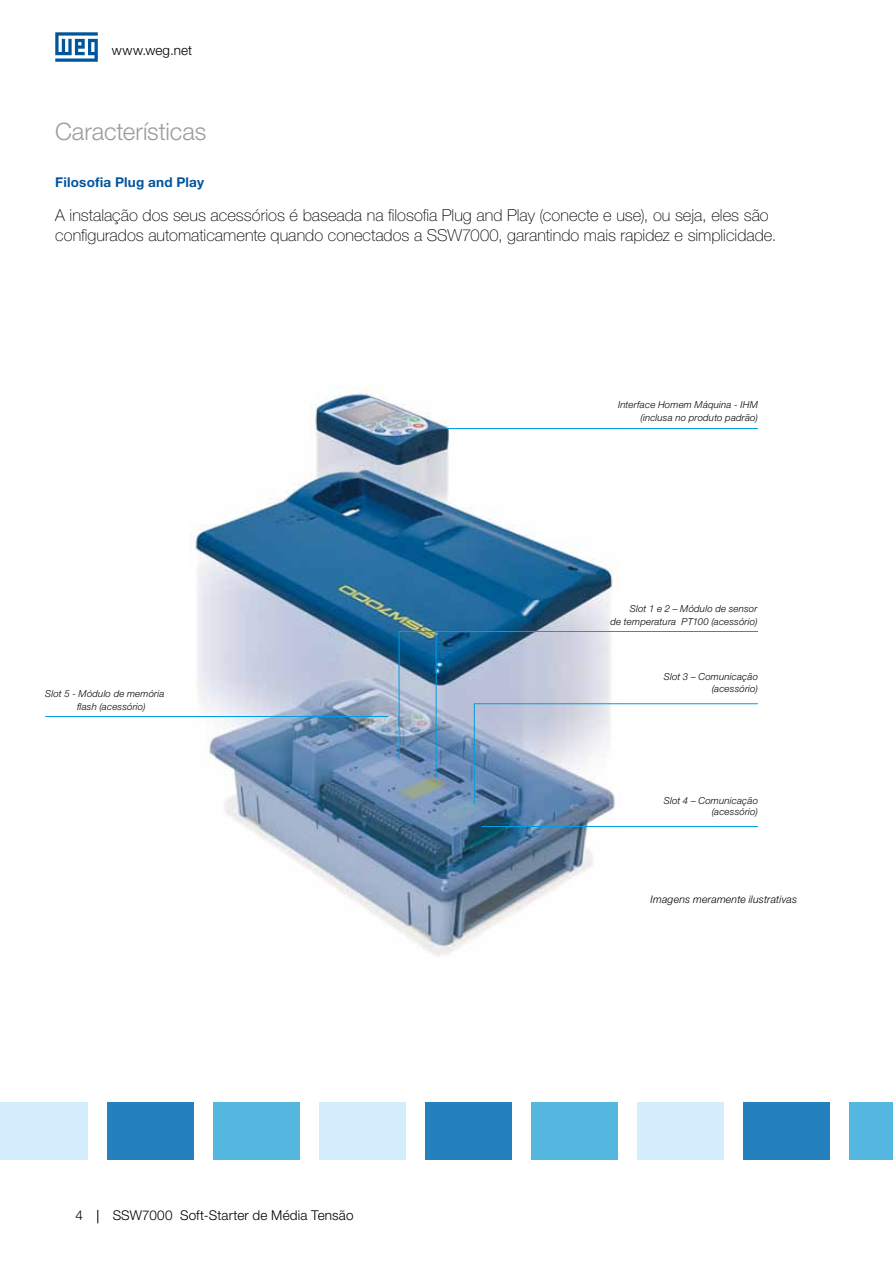
<style>
.page{position:relative;width:893px;height:1263px;background:#fff}
.page>*{position:absolute;margin:0;border:0;box-sizing:border-box;transform-origin:0 0}
.t1{font:300 24px "Helvetica Neue LT Pro";letter-spacing:-.005em;color:#9c9d9d}
.t2{font:100 16.5px/19.8px "Helvetica Neue LT Pro";color:#000}
.t3{font:300 13.5px "Helvetica Neue LT Pro";letter-spacing:.01em;color:#000}
.t4{font:700 13.5px "Helvetica Neue LT Pro";letter-spacing:.015em;color:#00559d}
.t5{font:italic 300 10.5px "Helvetica Neue LT Pro";letter-spacing:.015em;color:#000}
.t6{font:italic 300 9.6px/12.8px "Helvetica Neue LT Pro";letter-spacing:.02em;color:#000;text-align:right}
</style>
<div class="page">
<svg style="left:55px;top:32px;width:43px;height:30px"></svg>
<svg style="left:97px;top:1210px;width:1px;height:13px"></svg>
<img style="left:189px;top:386px;width:426px;height:571px">
<svg style="left:398px;top:631px;width:361px;height:129px"></svg>
<svg style="left:474px;top:703px;width:285px;height:101px"></svg>
<hr style="left:482px;top:826px;width:276px;height:1px;background:#009ee3">
<hr style="left:45px;top:716px;width:343px;height:1px;background:#009ee3">
<hr style="left:436px;top:631px;width:1px;height:148px;background:#009ee3">
<hr style="left:446px;top:428px;width:312px;height:1px;background:#009ee3">
<div style="left:0;top:1102px;width:88px;height:58px;background:#d4edfc"></div>
<div style="left:107px;top:1102px;width:87px;height:58px;background:#2581be"></div>
<div style="left:213px;top:1102px;width:87px;height:58px;background:#54b7e0"></div>
<div style="left:319px;top:1102px;width:87px;height:58px;background:#d4edfc"></div>
<div style="left:425px;top:1102px;width:87px;height:58px;background:#2581be"></div>
<div style="left:531px;top:1102px;width:87px;height:58px;background:#54b7e0"></div>
<div style="left:637px;top:1102px;width:87px;height:58px;background:#d4edfc"></div>
<div style="left:743px;top:1102px;width:87px;height:58px;background:#2581be"></div>
<div style="left:849px;top:1102px;width:44px;height:58px;background:#54b7e0"></div>
<h3 class="t3" style="left:112px;top:42px;width:82px">www.weg.net</h3>
<h1 class="t1" style="left:55px;top:117px;width:153px">Características</h1>
<h3 class="t4" style="left:55px;top:174px;width:150px">Filosofia Plug and Play</h3>
<h2 class="t2" style="left:55px;top:205px;width:723px">A instalação dos seus acessórios é baseada na filosofia Plug and Play (conecte e use), ou seja, eles são configurados automaticamente quando conectados a SSW7000, garantindo mais rapidez e simplicidade.</h2>
<p class="t6" style="left:618px;top:398px;width:142px">Interface Homem Máquina - IHM (inclusa no produto padrão)</p>
<p class="t6" style="left:77px;top:687px;width:89px;text-align:left;text-indent:-32px">Slot 5 - Módulo de memória flash (acessório)</p>
<h3 class="t3" style="left:75px;top:1207px;width:9px">4</h3>
<h3 class="t3" style="left:113px;top:1207px;width:242px">SSW7000 Soft-Starter de Média Tensão</h3>
<p class="t6" style="left:611px;top:602px;width:148px">Slot 1 e 2 – Módulo de sensor<br>de temperatura PT100 (acessório)</p>
<p class="t6" style="left:664px;top:671px;width:96px;line-height:11.7px">Slot 3 – Comunicação (acessório)</p>
<p class="t6" style="left:664px;top:794px;width:96px;line-height:11.7px">Slot 4 – Comunicação (acessório)</p>
<p class="t5" style="left:651px;top:893px;width:148px">Imagens meramente ilustrativas</p>
</div>
